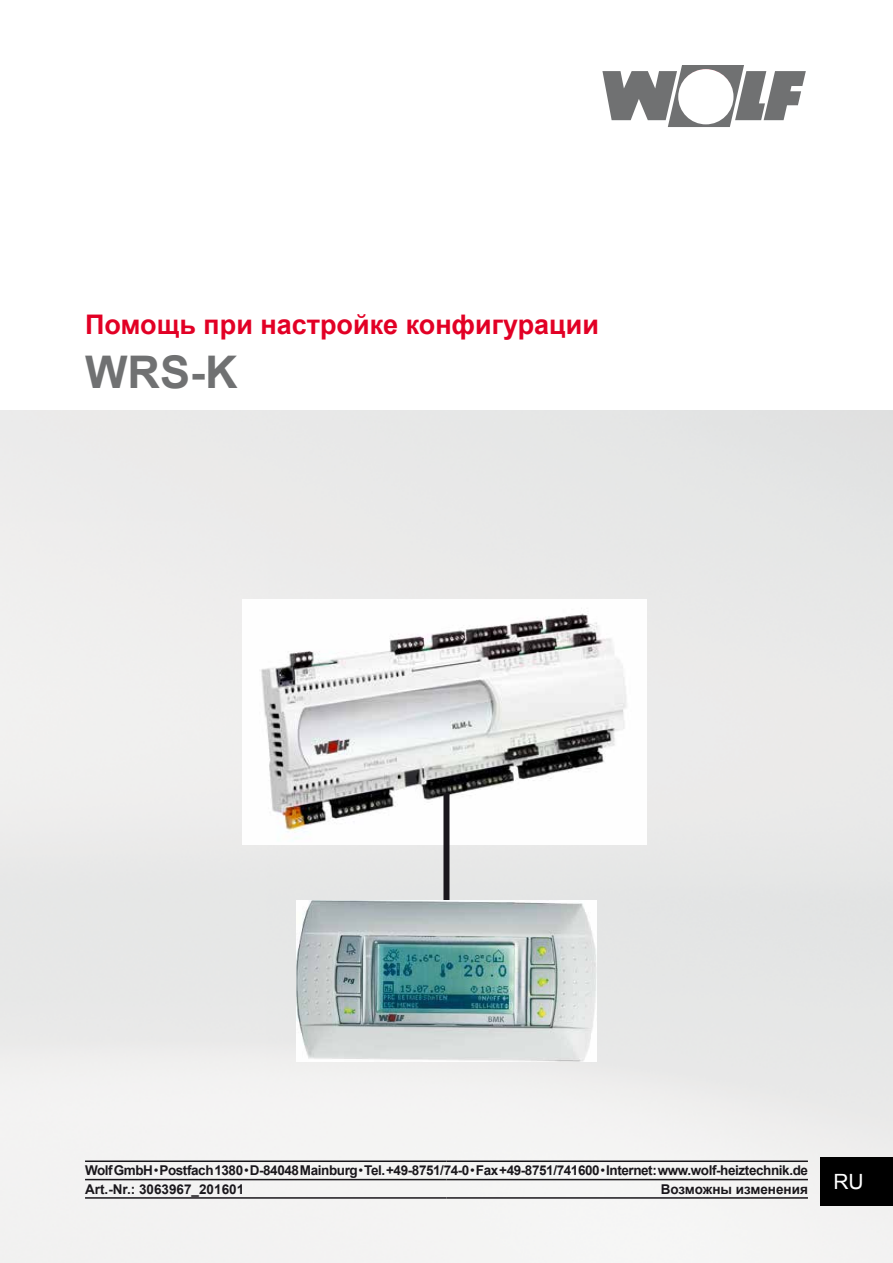
<style>
.page{position:relative;width:893px;height:1263px;background:#fff}
.page>*{position:absolute;margin:0;border:0;box-sizing:border-box;transform-origin:0 0}
.t1{font:700 45px "Arial";color:#707172}
.t2{font:700 27px "Arial";color:#e20025}
.t3{font:700 13.5px/18.3px "Arial";letter-spacing:-.03em;color:#1a171c}
.t4{font:700 13.5px "Arial";color:#1a171c}
.s1{font-weight:400}
</style>
<div class="page">
<svg style="left:602px;top:65px;width:204px;height:62px"></svg>
<img style="left:0;top:410px;width:893px;height:853px">
<hr style="left:85px;top:1160px;width:361px;height:2px;background:#1a171c">
<hr style="left:446px;top:1160px;width:362px;height:2px;background:#1a171c">
<hr style="left:85px;top:1179px;width:361px;height:1px;background:#1a171c">
<hr style="left:446px;top:1179px;width:362px;height:1px;background:#1a171c">
<hr style="left:85px;top:1197px;width:361px;height:2px;background:#1a171c">
<hr style="left:446px;top:1197px;width:362px;height:2px;background:#1a171c">
<div style="left:821px;top:1157px;width:72px;height:48px;background:#000"></div>
<div style="left:678px;top:69px;width:55px;height:55px;background:#fff;border-radius:50%"></div>
<img style="left:242px;top:600px;width:404px;height:244px">
<div style="left:443px;top:793px;width:6px;height:149px;background:#1a171c"></div>
<img style="left:296px;top:900px;width:300px;height:161px">
<h2 class="t2" style="left:85px;top:306px;width:516px">Помощь при настройке конфигурации</h2>
<h1 class="t1" style="left:85px;top:342px;width:154px">WRS-K</h1>
<p class="t3" style="left:85px;top:1162px;width:724px">Wolf GmbH <span class="s1">•</span> Postfach 1380 <span class="s1">•</span> D-84048 Mainburg <span class="s1">•</span> Tel. +49-8751/74-0 <span class="s1">•</span> Fax +49-8751/741600 <span class="s1">•</span> Internet: www.wolf-heiztechnik.de<br>Art.-Nr.: 3063967_201601</p>
<p class="t4" style="left:661px;top:1180px;width:205px">Возможны изменения <sup>RU</sup></p>
</div>
